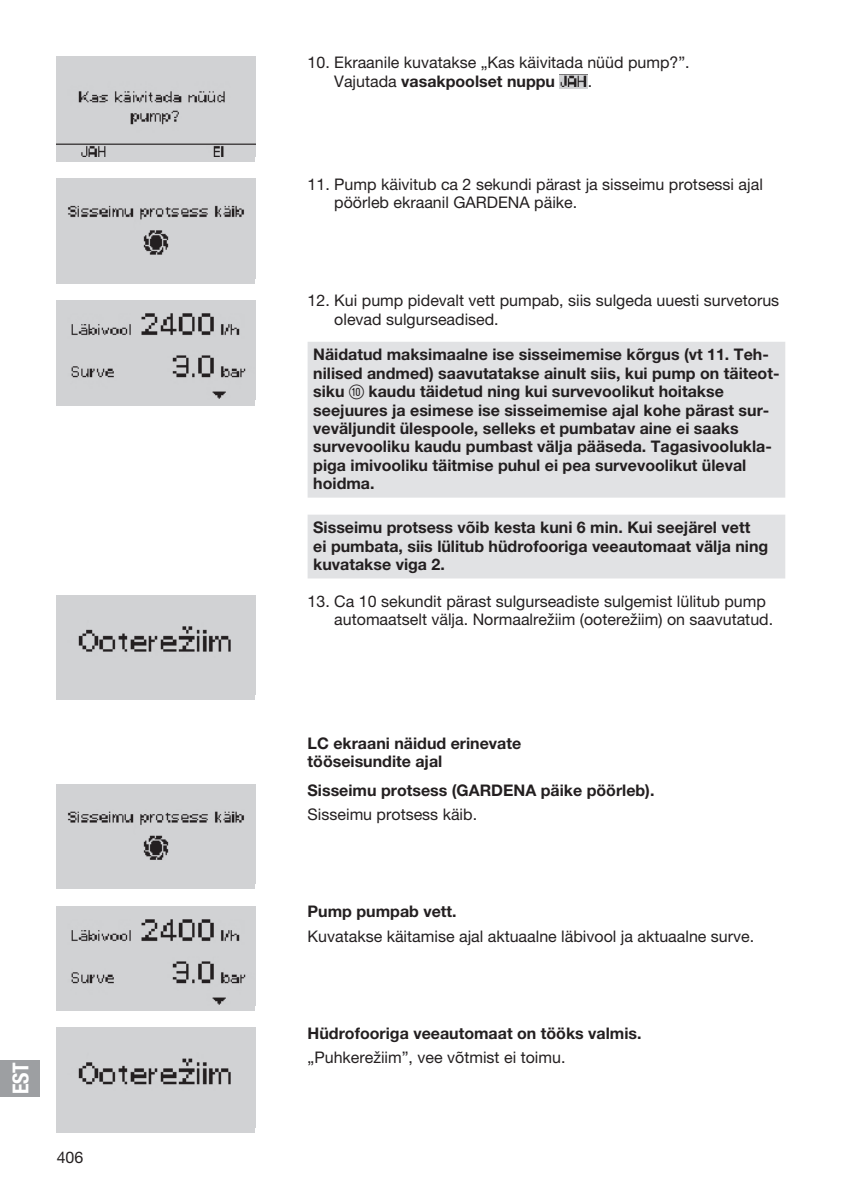
<style>
.page{position:relative;width:842px;height:1191px;background:#fff}
.page>*{position:absolute;margin:0;border:0;box-sizing:border-box;transform-origin:0 0}
.t1{font:22px "GARDENA Pro Bo Cond";color:#fff}
.t2{font:700 16px/18.4px "GARDENA Pro";color:#231f20}
.t3{font:16px/18.4px "GARDENA Pro";color:#231f20}
.s1{font-weight:700}
.s2{font-family:"Ziffernim Kreisund Quadrat BQ";font-weight:400;font-size:20px}
</style>
<div class="page">
<svg style="left:308px;top:342px;width:477px;height:236px;background:#e3e4e5"></svg>
<div style="left:57px;top:57px;width:198px;height:105px;background:#d1d2d4"></div>
<img style="left:57px;top:91px;width:198px;height:65px">
<svg style="left:559px;top:86px;width:29px;height:3px"></svg>
<img style="left:559px;top:74px;width:29px;height:12px">
<div style="left:57px;top:179px;width:198px;height:104px;background:#d1d2d4"></div>
<img style="left:68px;top:205px;width:176px;height:50px">
<div style="left:57px;top:300px;width:198px;height:105px;background:#d1d2d4"></div>
<img style="left:71px;top:313px;width:175px;height:86px">
<div style="left:57px;top:595px;width:198px;height:105px;background:#d1d2d4"></div>
<img style="left:78px;top:626px;width:153px;height:26px">
<div style="left:57px;top:784px;width:198px;height:105px;background:#d1d2d4"></div>
<img style="left:68px;top:811px;width:176px;height:49px">
<div style="left:57px;top:906px;width:198px;height:105px;background:#d1d2d4"></div>
<img style="left:71px;top:919px;width:175px;height:86px">
<div style="left:57px;top:1028px;width:198px;height:104px;background:#d1d2d4"></div>
<img style="left:78px;top:1058px;width:153px;height:27px">
<div style="left:0;top:1060px;width:40px;height:36px;background:#9d9fa2"></div>
<h1 class="t1" style="left:7px;top:1094px;width:34px;rotate:-90deg">EST</h1>
<p class="t3" style="left:57px;top:1147px;width:28px">406</p>
<p class="t3" style="left:334px;top:53px;width:357px;text-indent:-27px">10. Ekraanile kuvatakse „Kas käivitada nüüd pump?”.<br>Vajutada <span class="s1">vasakpoolset nuppu</span></p>
<p class="t3" style="left:588px;top:71px;width:6px">.</p>
<p class="t3" style="left:334px;top:175px;width:430px;text-indent:-27px">11. Pump käivitub ca 2 sekundi pärast ja sisseimu protsessi ajal pöörleb ekraanil GARDENA päike.</p>
<p class="t3" style="left:334px;top:291px;width:446px;text-indent:-27px">12. Kui pump pidevalt vett pumpab, siis sulgeda uuesti survetorus olevad sulgurseadised.</p>
<p class="t2" style="left:313px;top:345px;width:468px">Näidatud maksimaalne ise sisseimemise kõrgus (vt 11. Teh&shy;nilised andmed) saavutatakse ainult siis, kui pump on täiteot&shy;siku <span class="s2">0</span> kaudu täidetud ning kui survevoolikut hoitakse seejuures ja esimese ise sisseimemise ajal kohe pärast sur&shy;veväljundit ülespoole, selleks et pumbatav aine ei saaks survevooliku kaudu pumbast välja pääseda. Tagasivoolukla&shy;piga imivooliku täitmise puhul ei pea survevoolikut üleval hoidma.</p>
<p class="t2" style="left:313px;top:518px;width:456px">Sisseimu protsess võib kesta kuni 6 min. Kui seejärel vett<br>ei pumbata, siis lülitub hüdrofooriga veeautomaat välja ning kuvatakse viga 2.</p>
<p class="t3" style="left:334px;top:592px;width:440px;text-indent:-27px">13. Ca 10 sekundit pärast sulgurseadiste sulgemist lülitub pump automaatselt välja. Normaalrežiim (ooterežiim) on saavutatud.</p>
<p class="t2" style="left:308px;top:733px;width:215px">LC ekraani näidud erinevate tööseisundite ajal</p>
<p class="t2" style="left:308px;top:780px;width:348px">Sisseimu protsess (GARDENA päike pöörleb).</p>
<p class="t3" style="left:308px;top:804px;width:171px">Sisseimu protsess käib.</p>
<p class="t2" style="left:308px;top:902px;width:151px">Pump pumpab vett.</p>
<p class="t3" style="left:308px;top:926px;width:448px">Kuvatakse käitamise ajal aktuaalne läbivool ja aktuaalne surve.</p>
<p class="t2" style="left:308px;top:1024px;width:335px">Hüdrofooriga veeautomaat on tööks valmis.</p>
<p class="t3" style="left:308px;top:1048px;width:259px">„Puhkerežiim”, vee võtmist ei toimu.</p>
</div>
